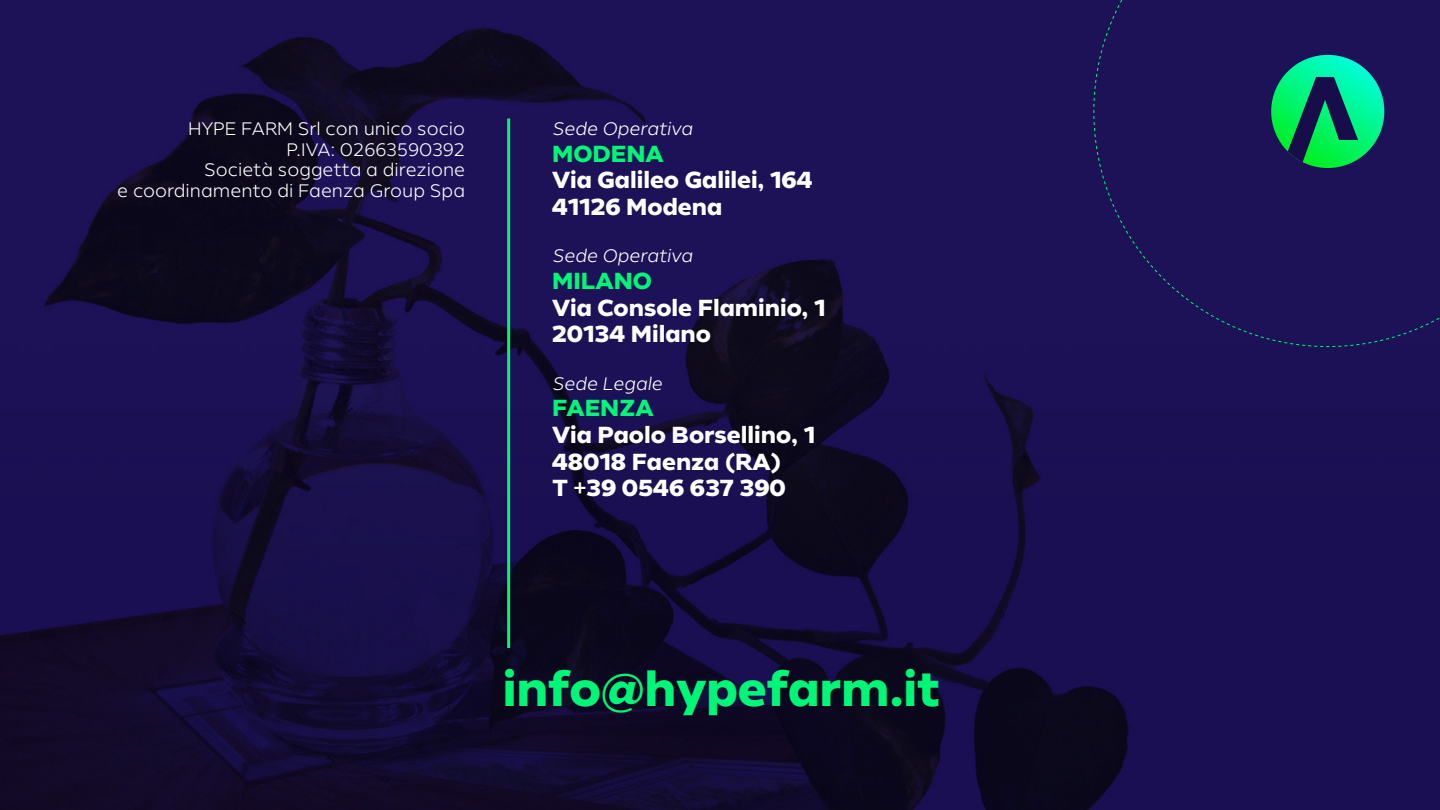
<style>
.page{position:relative;width:1440px;height:810px;background:#fff}
.page>*{position:absolute;margin:0;border:0;box-sizing:border-box;transform-origin:0 0}
.t1{font:900 46.28px "Helios Antique";color:#00f676}
.t2{font:900 22.2px "Helios Antique";color:#fff}
.t3{font:900 22.2px "Helios Antique";color:#00f676}
.corpo{font:17.25px/20.8px "Helios Antique";color:#fff;text-align:right}
.sede{font:italic 17.25px "Helios Antique";color:#fff}
</style>
<div class="page">
<img style="left:0;top:0;width:1440px;height:810px">
<hr style="left:507px;top:118px;width:3px;height:530px;background:#00f676">
<svg style="left:1093px;top:0;width:347px;height:347px"></svg>
<p class="corpo" style="left:188px;top:118px;width:278px">HYPE FARM Srl con unico socio</p>
<p class="corpo" style="left:287px;top:139px;width:180px">P.IVA: 02663590392</p>
<p class="corpo" style="left:117px;top:160px;width:349px">Società soggetta a direzione<br>e coordinamento di Faenza Group Spa</p>
<p class="sede" style="left:552px;top:118px;width:142px">Sede Operativa</p>
<p class="t3" style="left:552px;top:139px;width:113px">MODENA</p>
<p class="t2" style="left:552px;top:166px;width:262px">Via Galileo Galilei, 164</p>
<p class="t2" style="left:552px;top:193px;width:172px">41126 Modena</p>
<p class="sede" style="left:552px;top:246px;width:142px">Sede Operativa</p>
<p class="t3" style="left:552px;top:267px;width:101px">MILANO</p>
<p class="t2" style="left:552px;top:293px;width:275px">Via Console Flaminio, 1</p>
<p class="t2" style="left:552px;top:320px;width:160px">20134 Milano</p>
<p class="sede" style="left:552px;top:373px;width:112px">Sede Legale</p>
<p class="t3" style="left:552px;top:394px;width:103px">FAENZA</p>
<p class="t2" style="left:552px;top:421px;width:264px">Via Paolo Borsellino, 1</p>
<p class="t2" style="left:552px;top:447px;width:230px">48018 Faenza (RA)</p>
<p class="t2" style="left:552px;top:474px;width:235px">T +39 0546 637 390</p>
<p class="t1" style="left:503px;top:660px;width:438px">info@hypefarm.it</p>
</div>
